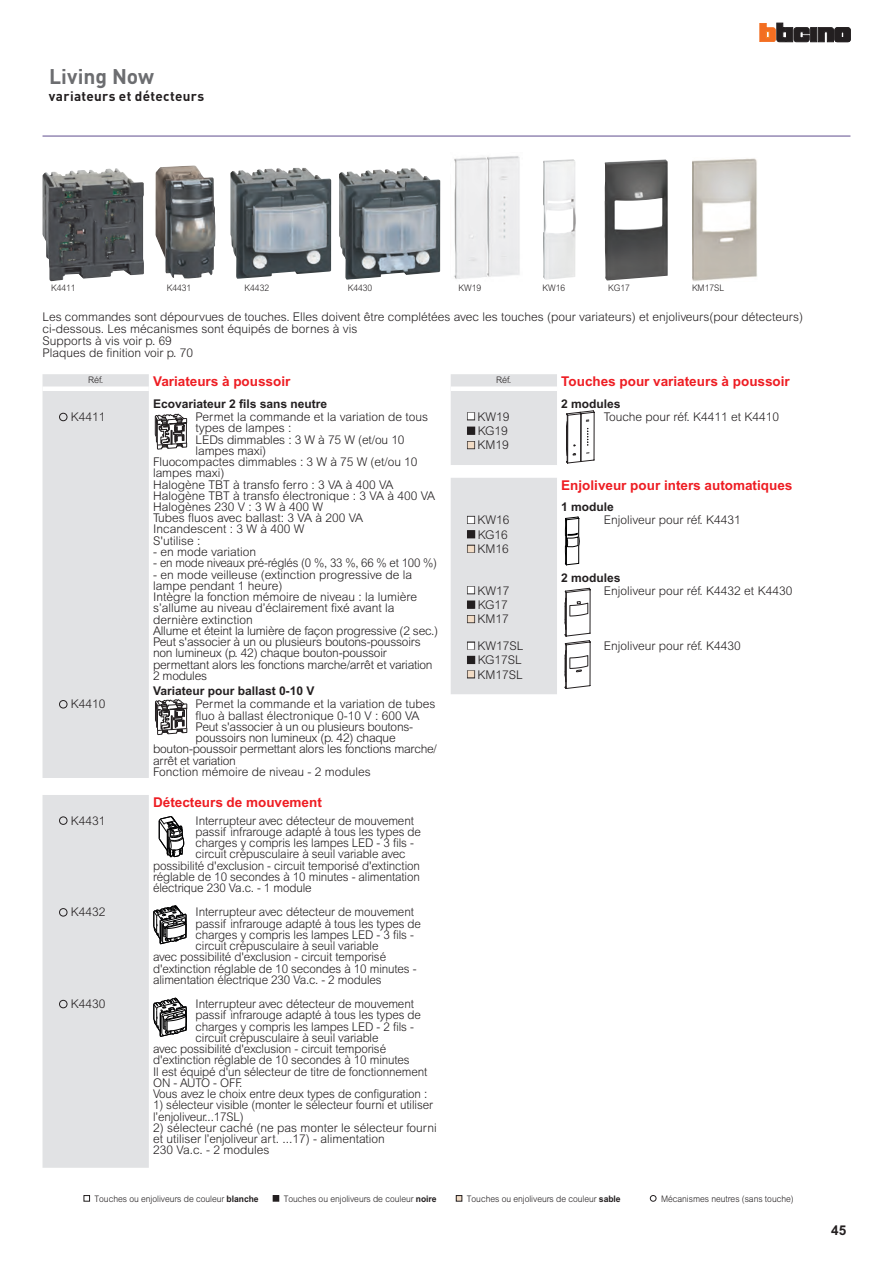
<style>
.page{position:relative;width:893px;height:1263px;background:#fff}
.page>*{position:absolute;margin:0;border:0;box-sizing:border-box;transform-origin:0 0}
.t1{font:700 21px "DIN Pro";color:#6c6d70}
.t2{font:700 13.5px "Arial MT Std";color:#ee1d23}
.t3{font:700 13.5px "DIN Pro";letter-spacing:.02em;color:#231f20}
.t4{font:700 13.5px "Arial MT Std";color:#231f20}
.t5{font:300 12px/11.2px "Arial MT Std";letter-spacing:-.01em;color:#231f20}
.t6{font:700 12px "Arial MT Std";color:#231f20}
.t7{font:300 9px "Arial MT Std";letter-spacing:-.005em;color:#231f20;scale:.95 1}
.t8{font:300 9px "Arial MT Std";letter-spacing:-.005em;color:#231f20}
.s1{font-weight:700}
</style>
<div class="page">
<div style="left:786px;top:28px;width:7px;height:14px;background:#231f20;border:1px solid #231f20"></div>
<div style="left:811px;top:28px;width:6px;height:14px;background:#231f20;border:1px solid #231f20"></div>
<svg style="left:818px;top:27px;width:32px;height:15px"></svg>
<svg style="left:760px;top:23px;width:25px;height:19px"></svg>
<svg style="left:794px;top:27px;width:15px;height:15px"></svg>
<hr style="left:43px;top:135px;width:807px;height:2px;background:#9589b4">
<img style="left:43px;top:168px;width:73px;height:104px">
<img style="left:339px;top:168px;width:71px;height:70px">
<img style="left:155px;top:165px;width:61px;height:114px">
<img style="left:230px;top:168px;width:101px;height:111px">
<img style="left:605px;top:159px;width:63px;height:122px">
<img style="left:454px;top:156px;width:66px;height:123px">
<img style="left:692px;top:158px;width:65px;height:123px">
<img style="left:543px;top:159px;width:33px;height:121px">
<svg style="left:155px;top:414px;width:32px;height:36px"></svg>
<svg style="left:566px;top:411px;width:29px;height:53px"></svg>
<svg style="left:565px;top:517px;width:14px;height:48px"></svg>
<svg style="left:565px;top:588px;width:26px;height:101px"></svg>
<svg style="left:155px;top:699px;width:32px;height:36px"></svg>
<svg style="left:84px;top:1195px;width:6px;height:6px"></svg>
<svg style="left:650px;top:1195px;width:6px;height:6px"></svg>
<svg style="left:456px;top:1195px;width:6px;height:6px"></svg>
<svg style="left:273px;top:1195px;width:6px;height:6px"></svg>
<div style="left:43px;top:374px;width:106px;height:404px;background:#e1e2e4"></div>
<svg style="left:43px;top:795px;width:144px;height:373px"></svg>
<div style="left:451px;top:374px;width:106px;height:91px;background:#e1e2e4"></div>
<div style="left:451px;top:478px;width:106px;height:216px;background:#e1e2e4"></div>
<h1 class="t1" style="left:49px;top:59px;width:107px">Living Now</h1>
<p class="t3" style="left:49px;top:84px;width:157px">variateurs et détecteurs</p>
<p class="t7" style="left:51px;top:283px;width:27px">K4411</p>
<p class="t7" style="left:167px;top:283px;width:27px">K4431</p>
<p class="t7" style="left:245px;top:283px;width:27px">K4432</p>
<p class="t7" style="left:348px;top:283px;width:27px">K4430</p>
<p class="t7" style="left:459px;top:283px;width:25px">KW19</p>
<p class="t7" style="left:608px;top:283px;width:24px">KG17</p>
<p class="t7" style="left:692px;top:283px;width:35px">KM17SL</p>
<p class="t7" style="left:543px;top:283px;width:25px">KW16</p>
<p class="t5" style="left:43px;top:311px;width:762px;line-height:12px">Les commandes sont dépourvues de touches. Elles doivent être complétées avec les touches (pour variateurs) et enjoliveurs(pour détecteurs) ci-dessous. Les mécanismes sont équipés de bornes à vis<br>Supports à vis voir p. 69<br>Plaques de finition voir p. 70</p>
<p class="t8" style="left:496px;top:375px;width:17px">Réf.</p>
<p class="t2" style="left:561px;top:373px;width:230px">Touches pour variateurs à poussoir</p>
<p class="t6" style="left:561px;top:396px;width:61px">2 modules</p>
<p class="t5" style="left:478px;top:409px;width:34px;line-height:14.4px">KW19<br>KG19<br>KM19</p>
<p class="t5" style="left:604px;top:411px;width:177px">Touche pour réf. K4411 et K4410</p>
<p class="t2" style="left:561px;top:477px;width:233px">Enjoliveur pour inters automatiques</p>
<p class="t6" style="left:561px;top:500px;width:54px">1 module</p>
<p class="t5" style="left:478px;top:513px;width:34px;line-height:14.4px">KW16<br>KG16<br>KM16</p>
<p class="t5" style="left:604px;top:514px;width:139px">Enjoliveur pour réf. K4431</p>
<p class="t6" style="left:561px;top:570px;width:61px">2 modules</p>
<p class="t5" style="left:478px;top:583px;width:34px;line-height:14.4px">KW17<br>KG17<br>KM17</p>
<p class="t5" style="left:604px;top:585px;width:190px">Enjoliveur pour réf. K4432 et K4430</p>
<p class="t5" style="left:478px;top:638px;width:48px;line-height:14.4px">KW17SL<br>KG17SL<br>KM17SL</p>
<p class="t5" style="left:604px;top:640px;width:139px">Enjoliveur pour réf. K4430</p>
<p class="t8" style="left:88px;top:375px;width:17px">Réf.</p>
<p class="t2" style="left:153px;top:373px;width:139px">Variateurs à poussoir</p>
<p class="t6" style="left:153px;top:397px;width:176px">Ecovariateur 2 fils sans neutre</p>
<p class="t5" style="left:71px;top:411px;width:36px">K4411</p>
<p class="t5" style="left:196px;top:411px;width:234px">Permet la commande et la variation de tous</p>
<p class="t5" style="left:196px;top:422px;width:98px">types de lampes :</p>
<p class="t5" style="left:196px;top:434px;width:210px">LEDs dimmables : 3 W à 75 W (et/ou 10</p>
<p class="t5" style="left:196px;top:445px;width:72px">lampes maxi)</p>
<p class="t5" style="left:153px;top:456px;width:266px">Fluocompactes dimmables : 3 W à 75 W (et/ou 10</p>
<p class="t5" style="left:153px;top:467px;width:73px">lampes maxi)</p>
<p class="t5" style="left:153px;top:479px;width:242px">Halogène TBT à transfo ferro : 3 VA à 400 VA</p>
<p class="t5" style="left:153px;top:490px;width:284px">Halogène TBT à transfo électronique : 3 VA à 400 VA</p>
<p class="t5" style="left:153px;top:501px;width:172px">Halogènes 230 V : 3 W à 400 W</p>
<p class="t5" style="left:153px;top:512px;width:212px">Tubes fluos avec ballast: 3 VA à 200 VA</p>
<p class="t5" style="left:153px;top:524px;width:153px">Incandescent : 3 W à 400 W</p>
<p class="t5" style="left:153px;top:535px;width:49px">S'utilise :</p>
<p class="t5" style="left:153px;top:546px;width:105px">- en mode variation</p>
<p class="t5" style="left:153px;top:557px;width:285px">- en mode niveaux pré-réglés (0 %, 33 %, 66 % et 100 %)</p>
<p class="t5" style="left:153px;top:569px;width:287px">- en mode veilleuse (extinction progressive de la lampe pendant 1 heure)<br>Intègre la fonction mémoire de niveau : la lumière s’allume au niveau d’éclairement fixé avant la dernière extinction<br>Allume et éteint la lumière de façon progressive (2 sec.)<br>Peut s'associer à un ou plusieurs boutons-poussoirs non lumineux (p. 42) chaque bouton-poussoir permettant alors les fonctions marche/arrêt et variation 2 modules</p>
<p class="t6" style="left:153px;top:684px;width:163px">Variateur pour ballast 0-10 V</p>
<p class="t5" style="left:71px;top:698px;width:36px">K4410</p>
<p class="t5" style="left:196px;top:698px;width:241px">Permet la commande et la variation de tubes</p>
<p class="t5" style="left:196px;top:710px;width:225px">fluo à ballast électronique 0-10 V : 600 VA</p>
<p class="t5" style="left:196px;top:721px;width:219px">Peut s'associer à un ou plusieurs boutons-</p>
<p class="t5" style="left:196px;top:732px;width:202px">poussoirs non lumineux (p. 42) chaque</p>
<p class="t5" style="left:153px;top:743px;width:285px">bouton-poussoir permettant alors les fonctions marche/</p>
<p class="t5" style="left:153px;top:755px;width:84px">arrêt et variation</p>
<p class="t5" style="left:153px;top:766px;width:219px">Fonction mémoire de niveau - 2 modules</p>
<p class="t2" style="left:153px;top:794px;width:170px">Détecteurs de mouvement</p>
<p class="t5" style="left:71px;top:815px;width:36px">K4431</p>
<p class="t5" style="left:196px;top:815px;width:220px">Interrupteur avec détecteur de mouvement</p>
<p class="t5" style="left:196px;top:826px;width:227px">passif infrarouge adapté à tous les types de</p>
<p class="t5" style="left:196px;top:837px;width:220px">charges y compris les lampes LED - 3 fils -</p>
<p class="t5" style="left:196px;top:848px;width:212px">circuit crépusculaire à seuil variable avec</p>
<p class="t5" style="left:153px;top:860px;width:268px">possibilité d'exclusion - circuit temporisé d'extinction</p>
<p class="t5" style="left:153px;top:871px;width:268px">réglable de 10 secondes à 10 minutes - alimentation</p>
<p class="t5" style="left:153px;top:882px;width:160px">électrique 230 Va.c. - 1 module</p>
<p class="t5" style="left:71px;top:906px;width:36px">K4432</p>
<p class="t5" style="left:196px;top:906px;width:220px">Interrupteur avec détecteur de mouvement</p>
<p class="t5" style="left:196px;top:918px;width:227px">passif infrarouge adapté à tous les types de</p>
<p class="t5" style="left:196px;top:929px;width:220px">charges y compris les lampes LED - 3 fils -</p>
<p class="t5" style="left:196px;top:940px;width:184px">circuit crépusculaire à seuil variable</p>
<p class="t5" style="left:153px;top:951px;width:235px">avec possibilité d'exclusion - circuit temporisé</p>
<p class="t5" style="left:153px;top:963px;width:265px">d'extinction réglable de 10 secondes à 10 minutes -</p>
<p class="t5" style="left:153px;top:974px;width:230px">alimentation électrique 230 Va.c. - 2 modules</p>
<p class="t5" style="left:71px;top:998px;width:36px">K4430</p>
<p class="t5" style="left:196px;top:998px;width:220px">Interrupteur avec détecteur de mouvement</p>
<p class="t5" style="left:196px;top:1009px;width:227px">passif infrarouge adapté à tous les types de</p>
<p class="t5" style="left:196px;top:1021px;width:220px">charges y compris les lampes LED - 2 fils -</p>
<p class="t5" style="left:196px;top:1032px;width:184px">circuit crépusculaire à seuil variable</p>
<p class="t5" style="left:153px;top:1043px;width:235px">avec possibilité d'exclusion - circuit temporisé</p>
<p class="t5" style="left:153px;top:1054px;width:258px">d'extinction réglable de 10 secondes à 10 minutes</p>
<p class="t5" style="left:153px;top:1066px;width:276px">Il est équipé d'un sélecteur de titre de fonctionnement</p>
<p class="t5" style="left:153px;top:1077px;width:91px">ON - AUTO - OFF.</p>
<p class="t5" style="left:153px;top:1088px;width:276px">Vous avez le choix entre deux types de configuration :</p>
<p class="t5" style="left:153px;top:1099px;width:281px">1) sélecteur visible (monter le sélecteur fourni et utiliser l’enjoliveur...17SL)</p>
<p class="t5" style="left:153px;top:1122px;width:285px">2) sélecteur caché (ne pas monter le sélecteur fourni et utiliser l’enjoliveur art. ...17) - alimentation<br>230 Va.c. - 2 modules</p>
<p class="t7" style="left:95px;top:1193px;width:174px">Touches ou enjoliveurs de couleur <span class="s1">blanche</span></p>
<p class="t7" style="left:284px;top:1193px;width:162px">Touches ou enjoliveurs de couleur <span class="s1">noire</span></p>
<p class="t7" style="left:467px;top:1193px;width:163px">Touches ou enjoliveurs de couleur <span class="s1">sable</span></p>
<p class="t7" style="left:661px;top:1193px;width:141px">Mécanismes neutres (sans touche)</p>
<p class="t4" style="left:831px;top:1222px;width:17px">45</p>
</div>
